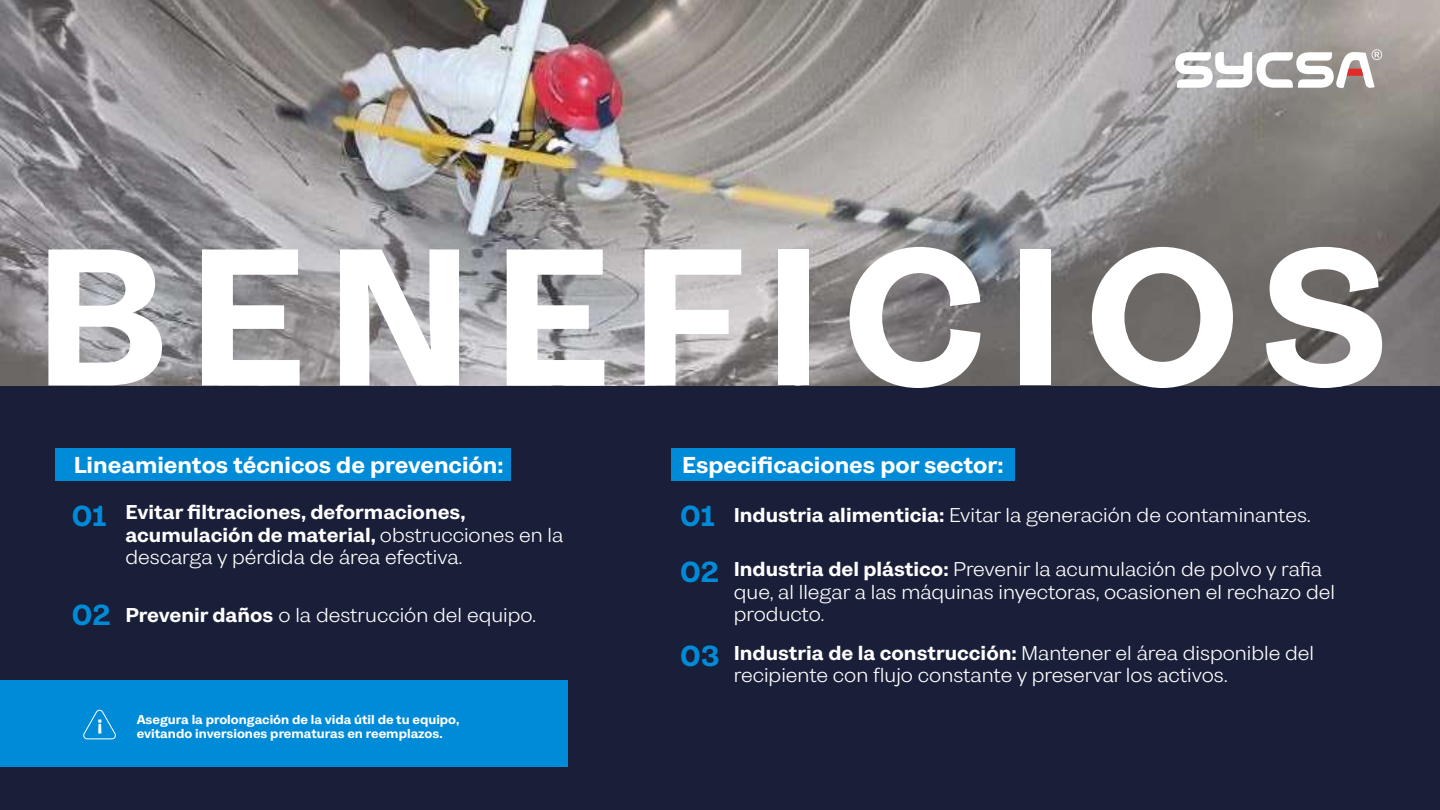
<style>
.page{position:relative;width:1440px;height:810px;background:#fff}
.page>*{position:absolute;margin:0;border:0;box-sizing:border-box;transform-origin:0 0}
.t1{font:700 183px "Pais";letter-spacing:.1em;color:#fff}
.t2{font:700 27.22px "Pais";letter-spacing:-.005em;color:#008bd9}
.t3{font:700 21.6px "Pais";color:#fff}
.t4{font:18.83px/22.6px "Pais";color:#fff}
.t5{font:700 18.83px/22.6px "Pais";color:#fff}
.t6{font:700 12px/14.4px "Pais";color:#fff}
.s1{font-weight:400}
.s2{font-weight:700;font-size:27.22px;color:#008bd9}
.s3{font-weight:700}
</style>
<div class="page">
<div style="left:0;top:1px;width:1440px;height:809px;background:#191e39"></div>
<div style="left:55px;top:448px;width:455px;height:33px;background:#008bd9"></div>
<div style="left:671px;top:448px;width:344px;height:33px;background:#008bd9"></div>
<img style="left:0;top:0;width:1440px;height:386px">
<div style="left:1px;top:680px;width:567px;height:87px;background:#008bd9"></div>
<svg style="left:1175px;top:49px;width:207px;height:42px;background:#cac6c5"></svg>
<svg style="left:83px;top:709px;width:33px;height:31px"></svg>
<h1 class="t1" style="left:34px;top:185px;width:1358px">BENEFICIOS</h1>
<p class="t3" style="left:74px;top:450px;width:431px">Lineamientos técnicos de prevención:</p>
<h2 class="t2" style="left:72px;top:496px;width:36px">01</h2>
<p class="t5" style="left:125px;top:501px;width:440px">Evitar filtraciones, deformaciones, acumulación de material, <span class="s1">obstrucciones en la descarga y pérdida de área efectiva.</span></p>
<p class="t4" style="left:72px;top:603px;width:466px"><span class="s2">02</span> <span class="s3">Prevenir daños</span> o la destrucción del equipo.</p>
<p class="t5" style="left:97px;top:712px;width:7px">¡</p>
<p class="t6" style="left:137px;top:712px;width:324px">Asegura la prolongación de la vida útil de tu equipo, evitando inversiones prematuras en reemplazos.</p>
<p class="t3" style="left:682px;top:450px;width:323px">Especificaciones por sector:</p>
<h2 class="t2" style="left:680px;top:496px;width:36px">01</h2>
<p class="t4" style="left:734px;top:557px;width:603px"><span class="s3">Industria del plástico:</span> Prevenir la acumulación de polvo y rafia que, al llegar a las máquinas inyectoras, ocasionen el rechazo del producto.</p>
<p class="t4" style="left:734px;top:503px;width:579px"><span class="s3">Industria alimenticia:</span> Evitar la generación de contaminantes.</p>
<h2 class="t2" style="left:680px;top:552px;width:40px">02</h2>
<h2 class="t2" style="left:680px;top:636px;width:41px">03</h2>
<p class="t4" style="left:734px;top:641px;width:582px"><span class="s3">Industria de la construcción:</span> Mantener el área disponible del recipiente con flujo constante y preservar los activos.</p>
</div>
